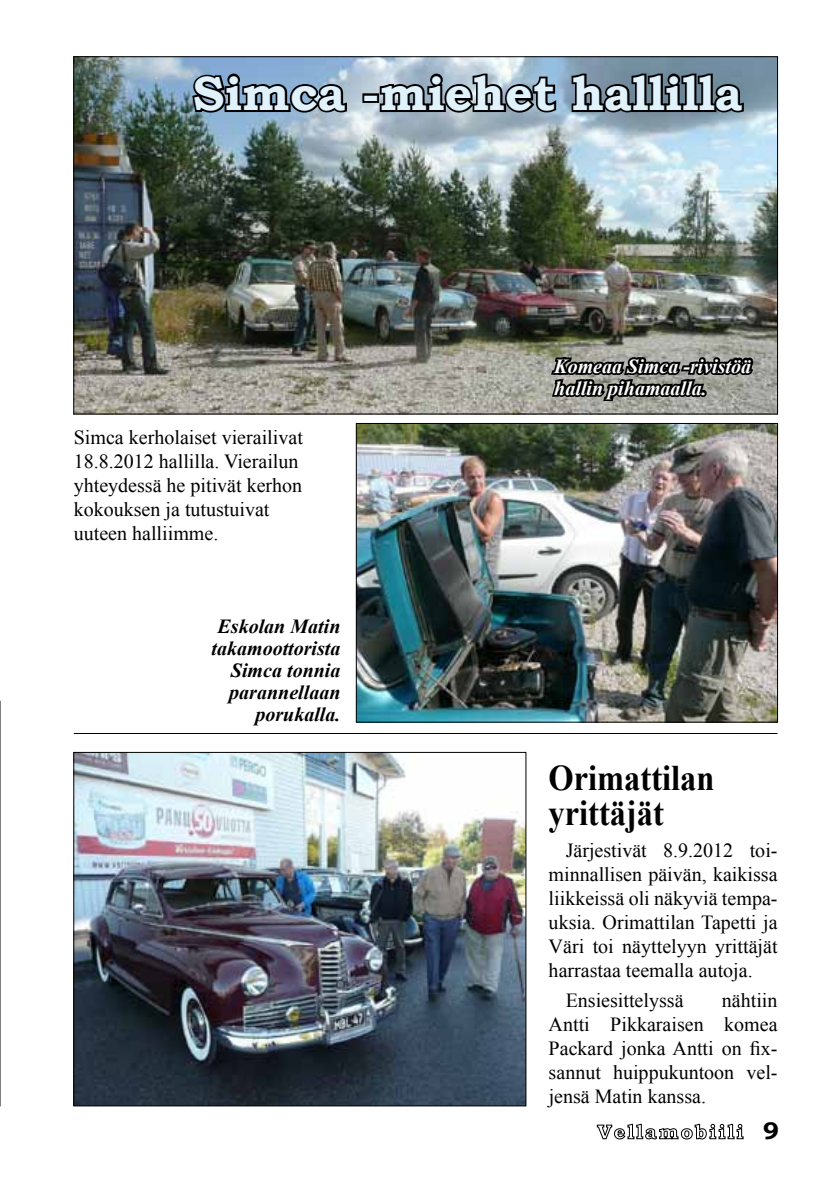
<style>
.page{position:relative;width:840px;height:1191px;background:#fff}
.page>*{position:absolute;margin:0;border:0;box-sizing:border-box;transform-origin:0 0}
.t1{font:700 48px "Bookman Old Style";color:#e0f2fb}
.t2{font:700 36px/35.2px "Times New Roman";color:#000;scale:.9 1}
.t3{font:700 24px "Bookman Old Style";color:#000}
.t4{font:20px/24px "Times New Roman";color:#000;text-align:justify}
.t5{font:italic 700 20px/22px "Times New Roman";color:#000;text-align:right}
.t6{font:italic 700 20px/22px "Times New Roman";color:#fff}
</style>
<div class="page">
<svg style="left:596px;top:1123px;width:147px;height:17px"></svg>
<img style="left:357px;top:425px;width:418px;height:295px">
<div style="left:355px;top:423px;width:422px;height:299px;border:1px solid #000"></div>
<img style="left:75px;top:58px;width:700px;height:354px">
<svg style="left:190px;top:70px;width:159px;height:45px"></svg>
<div style="left:362px;top:93px;width:17px;height:10px;border:4px solid #000"></div>
<svg style="left:377px;top:70px;width:181px;height:45px"></svg>
<svg style="left:569px;top:70px;width:176px;height:45px"></svg>
<svg style="left:547px;top:339px;width:212px;height:76px"></svg>
<img style="left:75px;top:754px;width:449px;height:350px">
<div style="left:73px;top:752px;width:453px;height:354px;border:1px solid #000"></div>
<hr style="left:74px;top:733px;width:703px;height:1px;background:#000">
<svg style="left:0;top:701px;width:1px;height:405px"></svg>
<h1 class="t1" style="left:193px;top:59px;width:551px">Simca -miehet hallilla</h1>
<p class="t4" style="left:74px;top:425px;width:230px;text-align:left">Simca kerholaiset vierailivat<br>18.8.2012 hallilla. Vierailun yhteydessä he pitivät kerhon kokouksen ja tutustuivat uuteen halliimme.</p>
<p class="t5" style="left:211px;top:614px;width:130px">Eskolan Matin takamoottorista<br>Simca tonnia parannellaan porukalla.</p>
<p class="t6" style="left:554px;top:354px;width:198px">Komeaa Simca -rivistöä hallin pihamaalla.</p>
<h2 class="t2" style="left:548px;top:759px;width:185px">Orimattilan yrittäjät</h2>
<p class="t4" style="left:548px;top:838px;width:230px;text-indent:17px">Järjestivät 8.9.2012 toi&shy;minnallisen päivän, kaikissa liikkeissä oli näkyviä tempa&shy;uksia. Orimattilan Tapetti ja Väri toi näyttelyyn yrittäjät harrastaa teemalla autoja.</p>
<p class="t4" style="left:565px;top:988px;width:119px">Ensiesittelyssä</p>
<p class="t4" style="left:548px;top:988px;width:230px;text-indent:173px">nähtiin Antti Pikkaraisen komea Packard jonka Antti on fix&shy;sannut huippukuntoon vel&shy;jensä Matin kanssa.</p>
<p class="t3" style="left:762px;top:1113px;width:17px">9</p>
</div>
